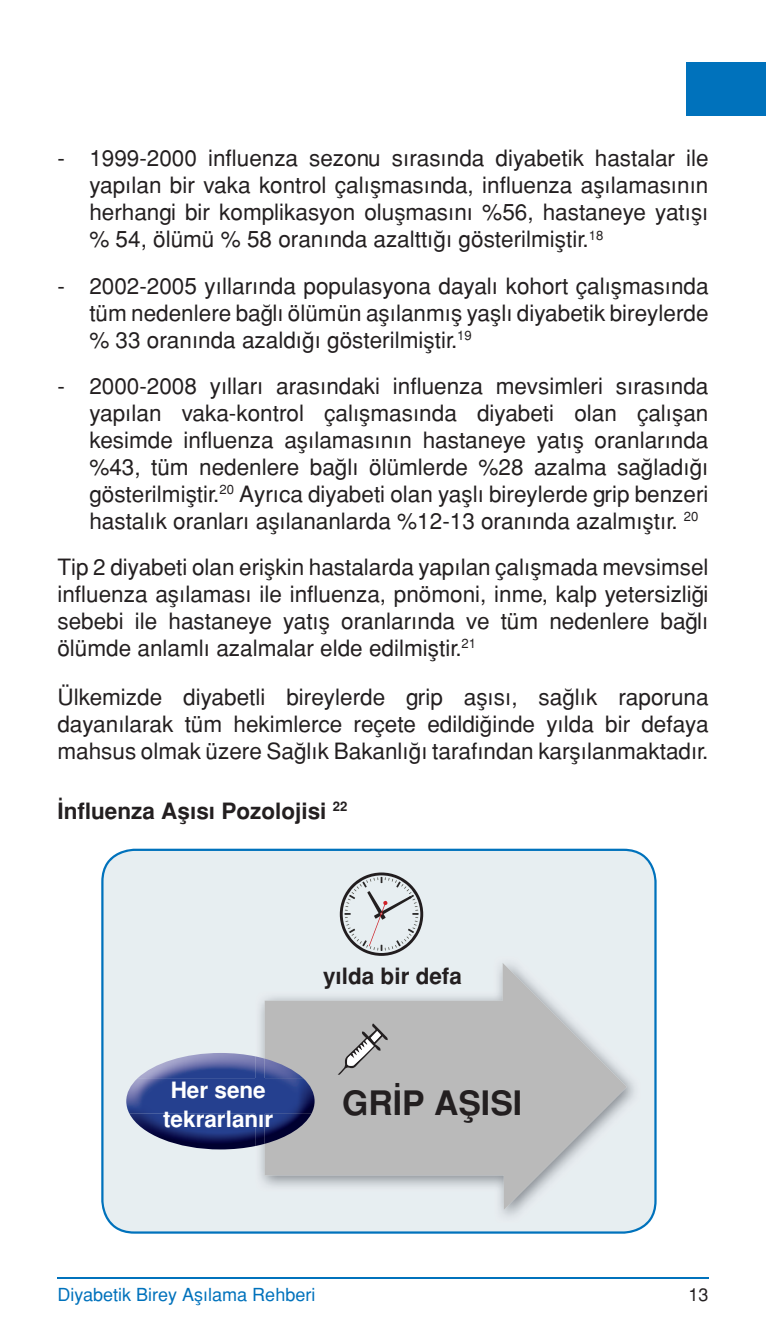
<style>
.page{position:relative;width:766px;height:1340px;background:#fff}
.page>*{position:absolute;margin:0;border:0;box-sizing:border-box;transform-origin:0 0}
.t1{font:700 33.75px "Helvetica Tr";color:#231f20}
.t2{font:22.5px/27px "Helvetica Normal Tr";color:#231f20;text-align:justify}
.t3{font:700 22.5px "Helvetica Tr";color:#231f20}
.t4{font:700 22.5px/29.2px "Helvetica Tr";color:#fff;text-align:center}
.t5{font:18px "Helvetica Normal Tr";color:#0072bc}
.t6{font:18px "Helvetica Normal Tr";color:#231f20}
</style>
<div class="page">
<hr style="left:57px;top:1277px;width:651px;height:1px;background:#0072bc">
<div style="left:686px;top:62px;width:79px;height:53px;background:#0072bc"></div>
<div style="left:101px;top:848px;width:555px;height:385px;background:#e7eef1"></div>
<div style="left:256px;top:956px;width:384px;height:266px;background:#e7eef1"></div>
<svg style="left:264px;top:962px;width:362px;height:247px;background:#c8cbcc"></svg>
<svg style="left:337px;top:1023px;width:50px;height:51px;background:#afafaf"></svg>
<svg style="left:370px;top:1031px;width:11px;height:11px"></svg>
<img style="left:138px;top:1052px;width:118px;height:26px">
<img style="left:256px;top:1056px;width:8px;height:22px">
<img style="left:264px;top:1058px;width:39px;height:20px">
<img style="left:129px;top:1113px;width:127px;height:36px">
<img style="left:256px;top:1113px;width:8px;height:32px">
<img style="left:264px;top:1113px;width:47px;height:30px">
<img style="left:126px;top:1078px;width:188px;height:35px">
<svg style="left:340px;top:872px;width:83px;height:83px;background:#c6cacd"></svg>
<p class="t2" style="left:89px;top:145px;width:620px;text-indent:-32px">- 1999-2000 influenza sezonu sırasında diyabetik hastalar ile yapılan bir vaka kontrol çalışmasında, influenza aşılamasının herhangi bir komplikasyon oluşmasını %56, hastaneye yatışı % 54, ölümü % 58 oranında azalttığı gösterilmiştir.<sup>18</sup></p>
<p class="t2" style="left:89px;top:272px;width:620px;text-indent:-32px">- 2002-2005 yıllarında populasyona dayalı kohort çalışmasında tüm nedenlere bağlı ölümün aşılanmış yaşlı diyabetik bireylerde % 33 oranında azaldığı gösterilmiştir.<sup>19</sup></p>
<p class="t2" style="left:89px;top:372px;width:620px;text-indent:-32px">- 2000-2008 yılları arasındaki influenza mevsimleri sırasında yapılan vaka-kontrol çalışmasında diyabeti olan çalışan kesimde influenza aşılamasının hastaneye yatış oranlarında %43, tüm nedenlere bağlı ölümlerde %28 azalma sağladığı gösterilmiştir.<sup>20</sup> Ayrıca diyabeti olan yaşlı bireylerde grip benzeri hastalık oranları aşılananlarda %12-13 oranında azalmıştır. <sup>20</sup></p>
<p class="t2" style="left:57px;top:553px;width:652px">Tip 2 diyabeti olan erişkin hastalarda yapılan çalışmada mevsimsel influenza aşılaması ile influenza, pnömoni, inme, kalp yetersizliği sebebi ile hastaneye yatış oranlarında ve tüm nedenlere bağlı ölümde anlamlı azalmalar elde edilmiştir.<sup>21</sup></p>
<p class="t2" style="left:57px;top:683px;width:652px">Ülkemizde diyabetli bireylerde grip aşısı, sağlık raporuna dayanılarak tüm hekimlerce reçete edildiğinde yılda bir defaya mahsus olmak üzere Sağlık Bakanlığı tarafından karşılanmaktadır.</p>
<p class="t3" style="left:57px;top:797px;width:291px">İnfluenza Aşısı Pozolojisi <sup>22</sup></p>
<p class="t4" style="left:163px;top:1075px;width:112px">Her sene tekrarlanır</p>
<p class="t3" style="left:323px;top:962px;width:140px">yılda bir defa</p>
<h1 class="t1" style="left:342px;top:1082px;width:182px">GRİP AŞISI</h1>
<p class="t5" style="left:57px;top:1283px;width:259px">Diyabetik Birey Aşılama Rehberi</p>
<p class="t6" style="left:688px;top:1283px;width:22px">13</p>
</div>
